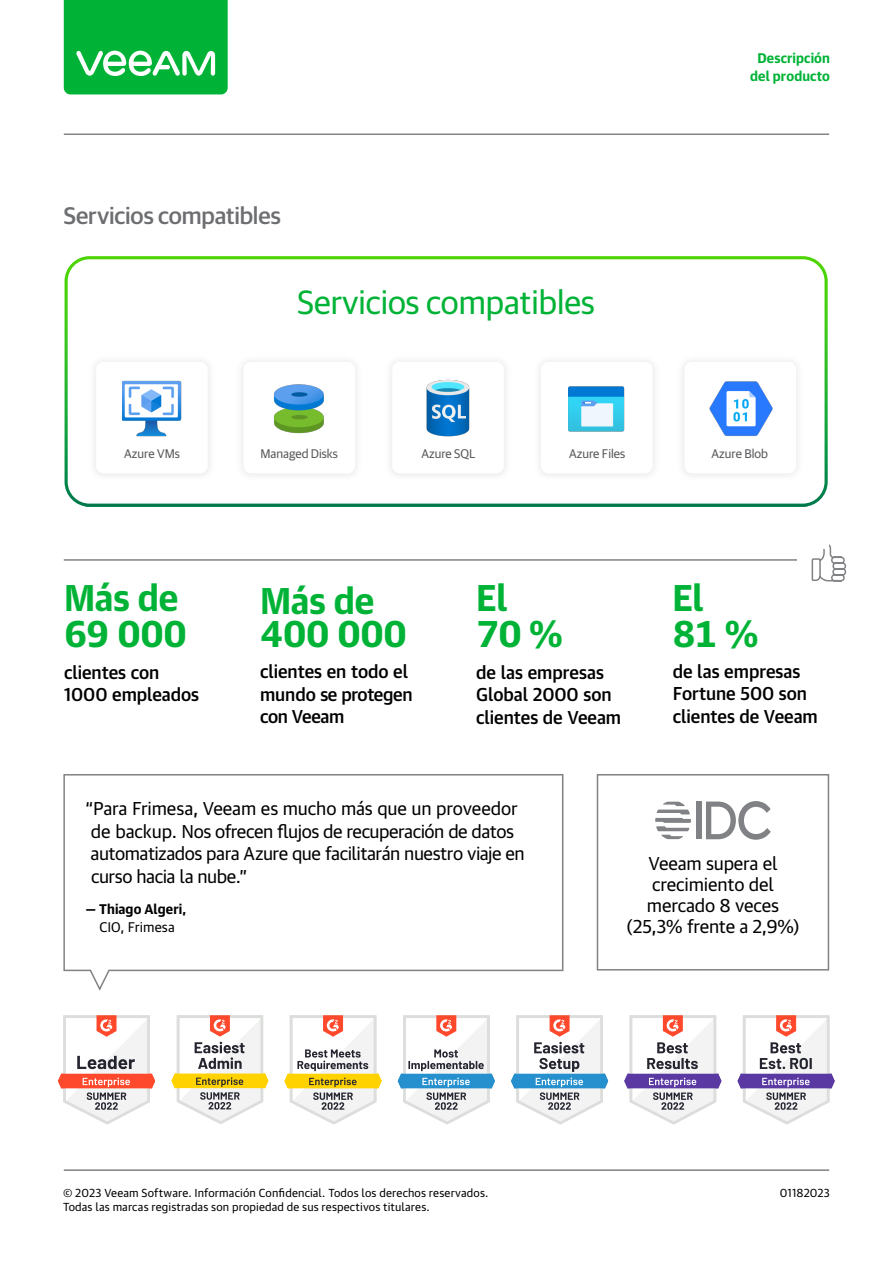
<style>
.page{position:relative;width:893px;height:1263px;background:#fff}
.page>*{position:absolute;margin:0;border:0;box-sizing:border-box;transform-origin:0 0}
.Subtitle_20{font:700 36px/36px "Guardian Text Sans Cy";letter-spacing:-.01em;color:#00b336}
.body_text_12{font:700 36px/36px "Guardian Text Sans Cy";color:#00b336}
.t1{font:33.6px "Guardian Sans Cy";color:#00b336}
.Subtitle_16{font:500 24px "Guardian Sans Cy";letter-spacing:-.005em;color:#6d6e71}
.body_text_12-2{font:18px/21px "Guardian Text Sans Cy";letter-spacing:-.02em;color:#000;text-align:center}
.body_text_12-3{font:500 18px/22.5px "Guardian Text Sans Cy";letter-spacing:-.005em;color:#000}
.body_text_7_5__max_4{font:700 13.5px/18px "Guardian Text Sans Cy";letter-spacing:.01em;color:#000;text-align:center}
.t2{font:700 13.5px/18px "Guardian Text Sans Cy";letter-spacing:.01em;color:#00b336;text-align:center}
.t3{font:12.6px "Guardian Sans Cy";color:#58595c}
.t4{font:11.25px/13.5px "Guardian Text Sans Cy";letter-spacing:.015em;color:#000}
.s1{font-weight:400}
</style>
<div class="page">
<hr style="left:64px;top:1169px;width:765px;height:2px;background:#808285">
<svg style="left:64px;top:0;width:164px;height:94px"></svg>
<hr style="left:64px;top:134px;width:765px;height:1px;background:#808285">
<div style="left:696px;top:801px;width:6px;height:38px;background:#808285"></div>
<svg style="left:706px;top:801px;width:65px;height:39px"></svg>
<svg style="left:655px;top:802px;width:36px;height:37px"></svg>
<div style="left:597px;top:774px;width:232px;height:196px;border:2px solid #808285"></div>
<svg style="left:63px;top:774px;width:501px;height:217px"></svg>
<hr style="left:64px;top:559px;width:767px;height:2px;background:#808285">
<div style="left:797px;top:532px;width:63px;height:63px;background:#fff"></div>
<svg style="left:811px;top:544px;width:36px;height:38px"></svg>
<div style="left:64px;top:238px;width:765px;height:311px;background:#fff"></div>
<svg style="left:65px;top:256px;width:763px;height:251px"></svg>
<img style="left:84px;top:350px;width:135px;height:135px">
<div style="left:96px;top:362px;width:112px;height:111px;background:#fff;border-radius:7px"></div>
<img style="left:122px;top:380px;width:60px;height:57px">
<img style="left:380px;top:350px;width:135px;height:135px">
<div style="left:392px;top:362px;width:112px;height:111px;background:#fff;border-radius:7px"></div>
<img style="left:426px;top:379px;width:44px;height:58px">
<img style="left:529px;top:350px;width:135px;height:135px">
<div style="left:541px;top:362px;width:112px;height:111px;background:#fff;border-radius:7px"></div>
<img style="left:568px;top:386px;width:57px;height:46px">
<img style="left:232px;top:350px;width:135px;height:135px">
<div style="left:243px;top:362px;width:112px;height:111px;background:#fff;border-radius:7px"></div>
<img style="left:273px;top:384px;width:51px;height:50px">
<img style="left:673px;top:350px;width:135px;height:135px">
<div style="left:684px;top:362px;width:112px;height:111px;background:#fff;border-radius:7px"></div>
<img style="left:709px;top:381px;width:64px;height:55px">
<svg style="left:737px;top:1015px;width:98px;height:109px"></svg>
<svg style="left:284px;top:1015px;width:98px;height:109px"></svg>
<svg style="left:624px;top:1015px;width:97px;height:109px"></svg>
<svg style="left:171px;top:1015px;width:97px;height:109px"></svg>
<svg style="left:511px;top:1015px;width:97px;height:109px"></svg>
<svg style="left:398px;top:1015px;width:97px;height:109px"></svg>
<svg style="left:58px;top:1015px;width:97px;height:109px"></svg>
<p class="Subtitle_16" style="left:64px;top:199px;width:219px">Servicios compatibles</p>
<p class="t1" style="left:297px;top:279px;width:299px">Servicios compatibles</p>
<p class="t2" style="left:750px;top:48px;width:81px">Descripción del producto</p>
<p class="t3" style="left:124px;top:445px;width:57px">Azure VMs</p>
<p class="t3" style="left:261px;top:445px;width:79px">Managed Disks</p>
<p class="t3" style="left:421px;top:445px;width:55px">Azure SQL</p>
<p class="t3" style="left:569px;top:445px;width:58px">Azure Files</p>
<p class="t3" style="left:712px;top:445px;width:58px">Azure Blob</p>
<p class="Subtitle_20" style="left:64px;top:576px;width:124px">Más de<br>69 000</p>
<p class="body_text_12-3" style="left:64px;top:659px;width:137px">clientes con<br>1000 empleados</p>
<p class="Subtitle_20" style="left:672px;top:576px;width:87px">El<br>81 %</p>
<p class="body_text_12" style="left:476px;top:576px;width:87px">El<br>70 %</p>
<p class="body_text_12-3" style="left:476px;top:659px;width:146px">de las empresas<br>Global 2000 son clientes de Veeam</p>
<p class="Subtitle_20" style="left:260px;top:580px;width:148px;line-height:33px">Más de<br>400 000</p>
<p class="body_text_12-3" style="left:260px;top:659px;width:154px">clientes en todo el mundo se protegen con Veeam</p>
<p class="body_text_12-3" style="left:673px;top:658px;width:146px">de las empresas<br>Fortune 500 son clientes de Veeam</p>
<p class="body_text_12-2" style="left:85px;top:796px;width:441px;line-height:22.5px;text-align:left">“Para Frimesa, Veeam es mucho más que un proveedor de backup. Nos ofrecen flujos de recuperación de datos automatizados para Azure que facilitarán nuestro viaje en curso hacia la nube.”</p>
<p class="body_text_7_5__max_4" style="left:86px;top:899px;width:102px">— Thiago Algeri,<br><span class="s1">CIO, Frimesa</span></p>
<p class="body_text_12-2" style="left:626px;top:851px;width:174px">Veeam supera el crecimiento del mercado 8 veces (25,3% frente a 2,9%)</p>
<p class="t4" style="left:63px;top:1185px;width:427px">© 2023 Veeam Software. Información Confidencial. Todos los derechos reservados.<br>Todas las marcas registradas son propiedad de sus respectivos titulares.</p>
<p class="t4" style="left:780px;top:1185px;width:52px">01182023</p>
</div>
